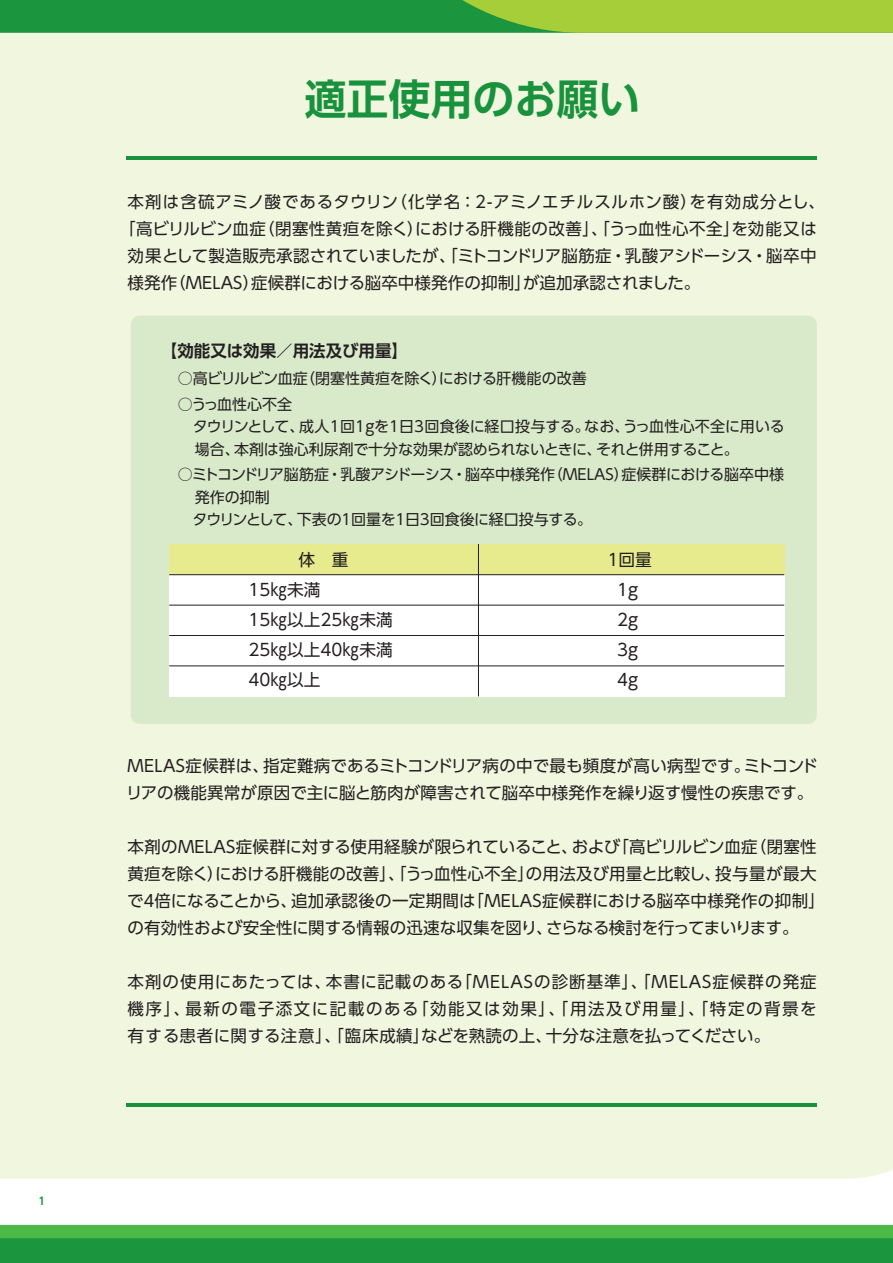
<style>
.page{position:relative;width:893px;height:1263px;background:#fff}
.page>*{position:absolute;margin:0;border:0;box-sizing:border-box;transform-origin:0 0}
.t1{font:700 42px "UD Shin Go Pro De";color:#19923d}
.t2{font:16.65px/30px "UD Shin Go Pro";color:#231f20}
.t3{font:16.5px/27px "UD Shin Go Pro";letter-spacing:.01em;color:#231f20}
.t4{font:16.5px "UD Shin Go Pro";letter-spacing:.045em;color:#231f20}
.t5{font:700 16.5px "UD Shin Go Pro De";color:#231f20}
.t6{font:15px/22.5px "UD Shin Go Pro";letter-spacing:-.005em;color:#231f20}
.t7{font:15px "UD Shin Go Pro";letter-spacing:-.025em;color:#231f20}
.t8{font:700 10.5px "UD Shin Go Pro De";color:#1b953e}
</style>
<div class="page">
<div style="left:0;top:33px;width:893px;height:1146px;background:#f1f6df"></div>
<svg style="left:0;top:1225px;width:893px;height:38px;background:#2ca141"></svg>
<svg style="left:0;top:0;width:893px;height:33px;background:#58ae3c"></svg>
<div style="left:131px;top:316px;width:686px;height:408px;background:#d9eaca;border-radius:9px"></div>
<div style="left:169px;top:544px;width:615px;height:152px;background:#fff"></div>
<div style="left:169px;top:544px;width:615px;height:31px;background:#e7eb8e"></div>
<hr style="left:478px;top:544px;width:1px;height:152px;background:#231f20">
<hr style="left:169px;top:574px;width:615px;height:1px;background:#231f20">
<hr style="left:169px;top:605px;width:615px;height:1px;background:#231f20">
<hr style="left:169px;top:635px;width:615px;height:1px;background:#231f20">
<hr style="left:169px;top:665px;width:615px;height:1px;background:#231f20">
<hr style="left:126px;top:156px;width:691px;height:4px;background:#19923d">
<hr style="left:126px;top:1103px;width:691px;height:3px;background:#19923d">
<p class="t8" style="left:39px;top:1192px;width:8px">1</p>
<h1 class="t1" style="left:304px;top:65px;width:337px">適正使用のお願い</h1>
<p class="t4" style="left:128px;top:188px;width:699px">本剤は含硫アミノ酸であるタウリン（化学名：2-アミノエチルスルホン酸）を有効成分とし、</p>
<p class="t3" style="left:119px;top:214px;width:699px">「高ビリルビン血症（閉塞性黄疸を除く）における肝機能の改善」、「うっ血性心不全」を効能又は</p>
<p class="t3" style="left:128px;top:241px;width:691px">効果として製造販売承認されていましたが、「ミトコンドリア脳筋症・乳酸アシドーシス・脳卒中</p>
<p class="t3" style="left:128px;top:268px;width:574px">様発作（MELAS）症候群における脳卒中様発作の抑制」が追加承認されました。</p>
<p class="t5" style="left:161px;top:337px;width:249px">【効能又は効果／用法及び用量】</p>
<p class="t7" style="left:178px;top:366px;width:410px">○高ビリルビン血症（閉塞性黄疸を除く）における肝機能の改善</p>
<p class="t6" style="left:193px;top:392px;width:594px;text-indent:-15px">○うっ血性心不全<br>タウリンとして、成人1回1gを1日3回食後に経口投与する。なお、うっ血性心不全に用いる場合、本剤は強心利尿剤で十分な効果が認められないときに、それと併用すること。</p>
<p class="t6" style="left:178px;top:463px;width:608px">○ミトコンドリア脳筋症・乳酸アシドーシス・脳卒中様発作（MELAS）症候群における脳卒中様</p>
<p class="t6" style="left:195px;top:485px;width:77px">発作の抑制</p>
<p class="t7" style="left:178px;top:507px;width:416px">　タウリンとして、下表の１回量を1日3回食後に経口投与する。</p>
<p class="t2" style="left:248px;top:574px;width:146px">15㎏未満<br>15㎏以上25㎏未満</p>
<p class="t2" style="left:248px;top:634px;width:146px">25㎏以上40㎏未満<br>40㎏以上</p>
<p class="t2" style="left:605px;top:544px;width:48px">１回量</p>
<p class="t2" style="left:550px;top:604px;width:89px">　　　　2g</p>
<p class="t3" style="left:126px;top:752px;width:693px">MELAS症候群は、指定難病であるミトコンドリア病の中で最も頻度が高い病型です。ミトコンドリアの機能異常が原因で主に脳と筋肉が障害されて脳卒中様発作を繰り返す慢性の疾患です。</p>
<p class="t3" style="left:127px;top:833px;width:699px">本剤のMELAS症候群に対する使用経験が限られていること、および「高ビリルビン血症（閉塞性黄疸を除く）における肝機能の改善」、「うっ血性心不全」の用法及び用量と比較し、投与量が最大で４倍になることから、追加承認後の一定期間は「MELAS症候群における脳卒中様発作の抑制」の有効性および安全性に関する情報の迅速な収集を図り、さらなる検討を行ってまいります。</p>
<p class="t3" style="left:128px;top:968px;width:691px;text-align:justify">本剤の使用にあたっては、本書に記載のある「MELASの診断基準」、「MELAS症候群の発症機序」、最新の電子添文に記載のある「効能又は効果」、「用法及び用量」、「特定の背景を有する患者に関する注意」、「臨床成績」などを熟読の上、十分な注意を払ってください。</p>
</div>
